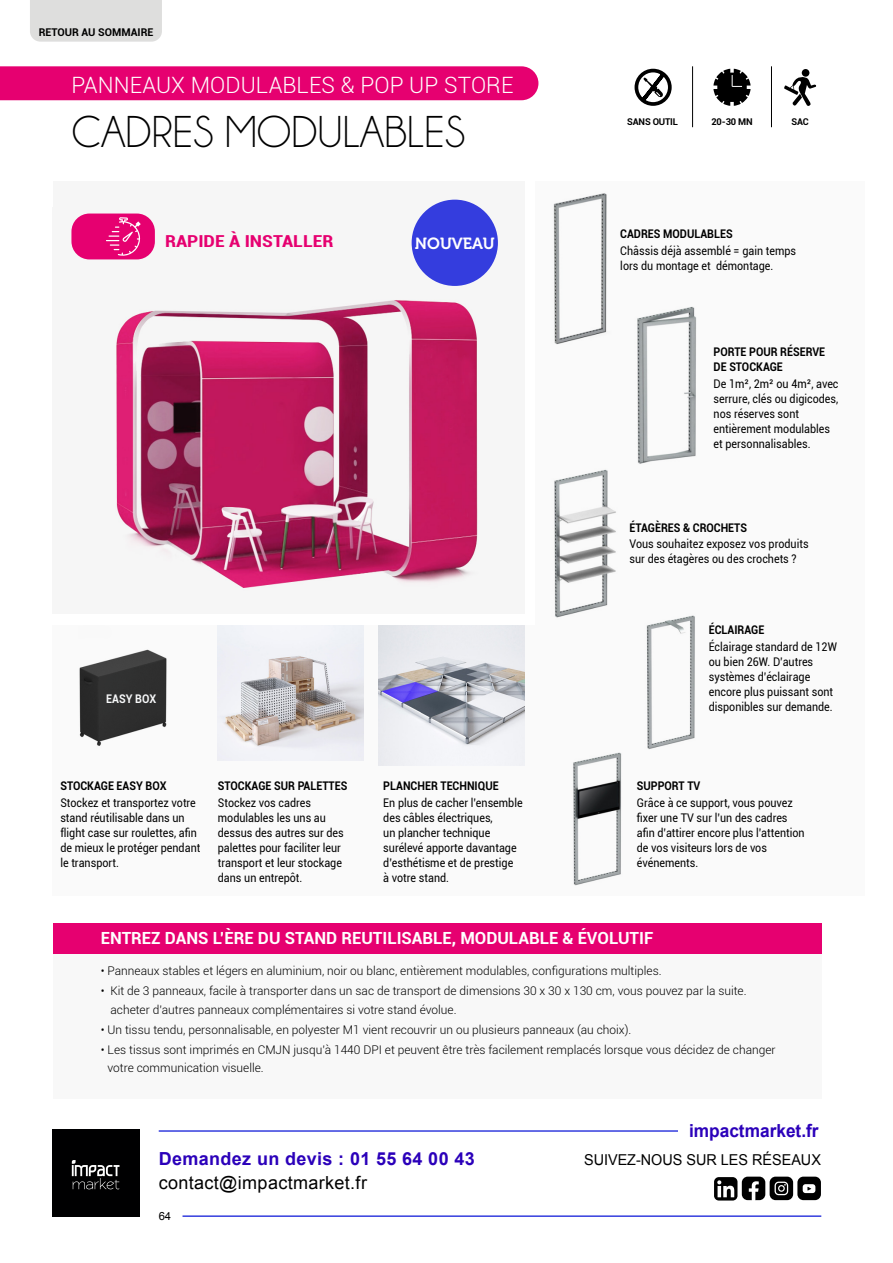
<style>
.page{position:relative;width:893px;height:1263px;background:#fff}
.page>*{position:absolute;margin:0;border:0;box-sizing:border-box;transform-origin:0 0}
.t1{font:45px "Champagne&Limousines";color:#000}
.t2{font:300 22.5px "Roboto";letter-spacing:.005em;color:#fff}
.t3{font:700 18px "Arial";letter-spacing:.02em;color:#2b00ba}
.t4{font:18px "Arial";letter-spacing:.02em;color:#000}
.t5{font:700 18px "Arial";color:#2b00ba;scale:.96 1}
.t6{font:700 16.8px "Roboto";color:#fff}
.t7{font:700 condensed 16.5px "Roboto";color:#e60070;scale:1.21 1}
.t8{font:16.05px "Museo 700";color:#fff}
.t9{font:15px "Arial";color:#000;scale:.96 1}
.t10{font:12px/15px "Roboto";color:#000;scale:.9 1}
.t11{font:300 12px/18.3px "Roboto";color:#000}
.t12{font:700 12px/15px "Roboto";color:#000;scale:.9 1}
.t13{font:700 12px "Roboto";color:#f7f8f9;scale:.9 1}
.t14{font:11.25px "Arial";color:#000}
.t15{font:700 10.65px "Roboto";color:#000}
.t16{font:700 9.3px "Roboto";letter-spacing:-.02em;color:#000}
</style>
<div class="page">
<div style="left:53px;top:1129px;width:87px;height:88px;background:#000001"></div>
<svg style="left:72px;top:1160px;width:48px;height:29px"></svg>
<hr style="left:159px;top:1130px;width:662px;height:2px;background:#343dde">
<hr style="left:183px;top:1215px;width:638px;height:2px;background:#343dde">
<div style="left:679px;top:1120px;width:150px;height:20px;background:#fff"></div>
<div style="left:770px;top:1176px;width:23px;height:24px;background:#000;border-radius:6px"></div>
<svg style="left:775px;top:1181px;width:13px;height:14px"></svg>
<svg style="left:742px;top:1176px;width:23px;height:24px"></svg>
<div style="left:797px;top:1176px;width:24px;height:24px;background:#000;border-radius:6px"></div>
<svg style="left:803px;top:1184px;width:12px;height:9px"></svg>
<svg style="left:714px;top:1177px;width:23px;height:23px"></svg>
<svg style="left:717px;top:1180px;width:17px;height:17px"></svg>
<div style="left:30px;top:0;width:132px;height:42px;background:#dededd"></div>
<div style="left:53px;top:181px;width:472px;height:432px;background:#f6f6f6"></div>
<img style="left:71px;top:207px;width:427px;height:381px">
<div style="left:535px;top:181px;width:330px;height:715px;background:#fafafa"></div>
<div style="left:53px;top:625px;width:482px;height:271px;background:#fafafa"></div>
<div style="left:0;top:66px;width:538px;height:34px;background:#e60070"></div>
<svg style="left:784px;top:69px;width:32px;height:37px"></svg>
<svg style="left:634px;top:68px;width:38px;height:38px"></svg>
<svg style="left:713px;top:69px;width:38px;height:37px"></svg>
<hr style="left:692px;top:66px;width:1px;height:61px;background:#000">
<hr style="left:771px;top:66px;width:1px;height:61px;background:#000">
<div style="left:53px;top:923px;width:768px;height:176px;background:#f8f8f8"></div>
<img style="left:553px;top:193px;width:54px;height:151px">
<img style="left:637px;top:307px;width:59px;height:157px">
<img style="left:554px;top:469px;width:62px;height:149px">
<img style="left:218px;top:625px;width:146px;height:135px">
<div style="left:53px;top:923px;width:768px;height:30px;background:#e60070"></div>
<img style="left:573px;top:753px;width:49px;height:133px">
<img style="left:646px;top:615px;width:49px;height:134px">
<img style="left:379px;top:625px;width:146px;height:141px">
<img style="left:79px;top:649px;width:88px;height:97px">
<div style="left:57px;top:625px;width:20px;height:135px;background:#fff"></div>
<div style="left:71px;top:214px;width:84px;height:45px;background:#e60070;border-radius:18px"></div>
<svg style="left:106px;top:217px;width:35px;height:39px"></svg>
<div style="left:412px;top:200px;width:86px;height:86px;background:#343dde;border-radius:50%"></div>
<p class="t15" style="left:39px;top:25px;width:116px">RETOUR AU SOMMAIRE</p>
<p class="t2" style="left:71px;top:69px;width:443px">PANNEAUX MODULABLES &amp; POP UP STORE</p>
<p class="t1" style="left:71px;top:106px;width:396px">CADRES MODULABLES</p>
<p class="t16" style="left:627px;top:115px;width:52px">SANS OUTIL</p>
<p class="t16" style="left:711px;top:115px;width:43px">20-30 MN</p>
<p class="t16" style="left:791px;top:115px;width:19px">SAC</p>
<p class="t7" style="left:165px;top:230px;width:141px">RAPIDE À INSTALLER</p>
<p class="t8" style="left:415px;top:234px;width:81px">NOUVEAU</p>
<p class="t12" style="left:620px;top:226px;width:126px">CADRES MODULABLES</p>
<p class="t10" style="left:620px;top:243px;width:197px">Châssis déjà assemblé = gain temps lors du montage et démontage.</p>
<p class="t12" style="left:714px;top:344px;width:126px">PORTE POUR RÉSERVE<br>DE STOCKAGE</p>
<p class="t10" style="left:714px;top:376px;width:140px">De 1m², 2m² ou 4m², avec serrure, clés ou digicodes, nos réserves sont entièrement modulables et personnalisables.</p>
<p class="t12" style="left:630px;top:519px;width:132px">ÉTAGÈRES &amp; CROCHETS</p>
<p class="t10" style="left:630px;top:536px;width:200px">Vous souhaitez exposez vos produits sur des étagères ou des crochets ?</p>
<p class="t13" style="left:106px;top:690px;width:57px">EASY BOX</p>
<p class="t12" style="left:709px;top:622px;width:63px">ÉCLAIRAGE</p>
<p class="t10" style="left:709px;top:638px;width:144px">Éclairage standard de 12W ou bien 26W. D’autres systèmes d’éclairage encore plus puissant sont disponibles sur demande.</p>
<p class="t12" style="left:60px;top:778px;width:119px">STOCKAGE EASY BOX</p>
<p class="t10" style="left:60px;top:795px;width:157px">Stockez et transportez votre stand réutilisable dans un flight case sur roulettes, afin de mieux le protéger pendant le transport.</p>
<p class="t12" style="left:218px;top:778px;width:145px">STOCKAGE SUR PALETTES</p>
<p class="t10" style="left:218px;top:795px;width:141px">Stockez vos cadres modulables les uns au dessus des autres sur des palettes pour faciliter leur transport et leur stockage dans un entrepôt.</p>
<p class="t12" style="left:383px;top:778px;width:130px">PLANCHER TECHNIQUE</p>
<p class="t10" style="left:383px;top:795px;width:156px">En plus de cacher l’ensemble des câbles électriques,<br>un plancher technique surélevé apporte davantage d’esthétisme et de prestige<br>à votre stand.</p>
<p class="t12" style="left:637px;top:778px;width:72px">SUPPORT TV</p>
<p class="t10" style="left:637px;top:795px;width:188px">Grâce à ce support, vous pouvez fixer une TV sur l’un des cadres afin d’attirer encore plus l’attention de vos visiteurs lors de vos événements.</p>
<p class="t6" style="left:101px;top:926px;width:554px">ENTREZ DANS L’ÈRE DU STAND REUTILISABLE, MODULABLE &amp; ÉVOLUTIF</p>
<p class="t11" style="left:101px;top:961px;width:562px">• Panneaux stables et légers en aluminium, noir ou blanc, entièrement modulables, configurations multiples.</p>
<p class="t11" style="left:110px;top:981px;width:638px;text-indent:-10px">• Kit de 3 panneaux, facile à transporter dans un sac de transport de dimensions 30 x 30 x 130 cm, vous pouvez par la suite. acheter d’autres panneaux complémentaires si votre stand évolue.</p>
<p class="t11" style="left:101px;top:1020px;width:532px">• Un tissu tendu, personnalisable, en polyester M1 vient recouvrir un ou plusieurs panneaux (au choix).</p>
<p class="t11" style="left:108px;top:1040px;width:669px;text-indent:-7px">• Les tissus sont imprimés en CMJN jusqu’à 1440 DPI et peuvent être très facilement remplacés lorsque vous décidez de changer votre communication visuelle.</p>
<h3 class="t3" style="left:159px;top:1147px;width:318px">Demandez un devis : 01 55 64 00 43</h3>
<h3 class="t4" style="left:159px;top:1171px;width:210px">contact@impactmarket.fr</h3>
<p class="t14" style="left:159px;top:1208px;width:14px">64</p>
<h3 class="t5" style="left:689px;top:1119px;width:137px">impactmarket.fr</h3>
<p class="t9" style="left:584px;top:1150px;width:248px">SUIVEZ-NOUS SUR LES RÉSEAUX</p>
</div>
